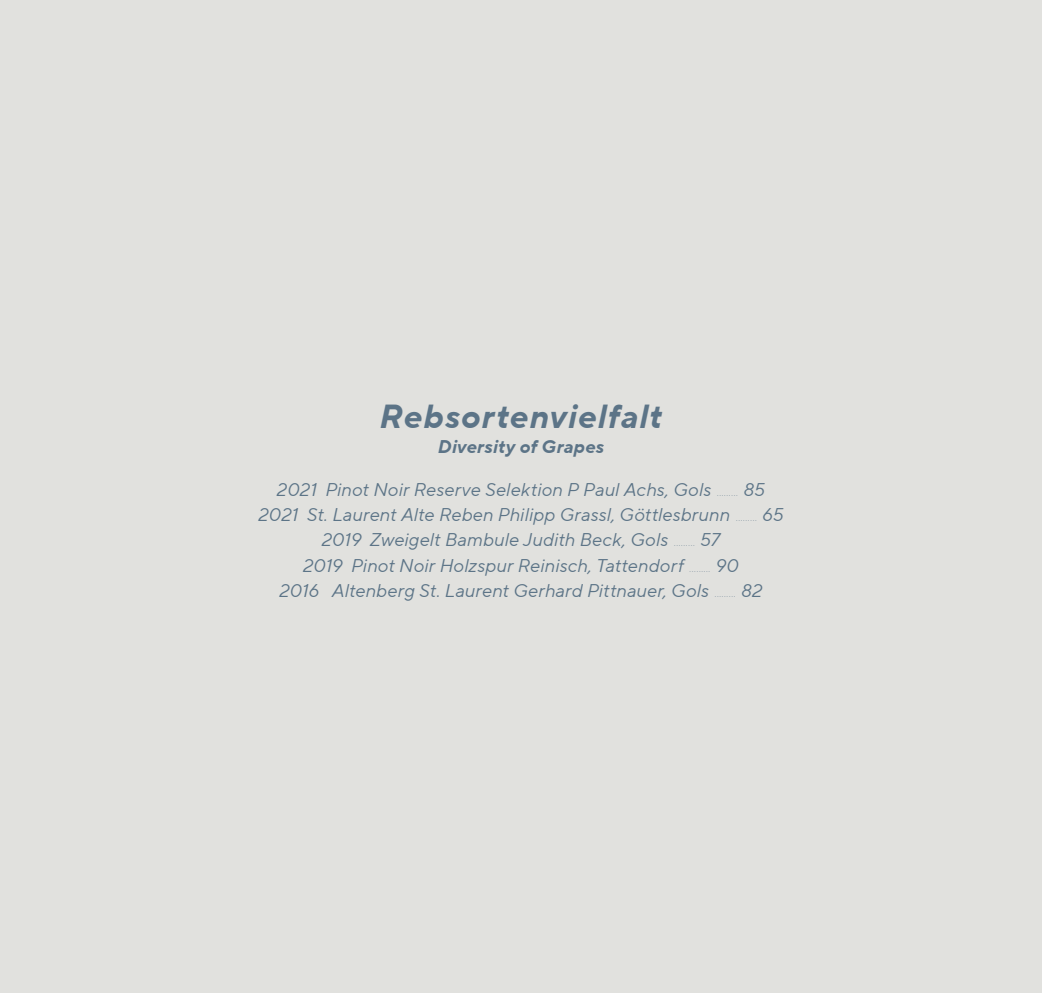
<style>
.page{position:relative;width:1042px;height:993px;background:#fff}
.page>*{position:absolute;margin:0;border:0;box-sizing:border-box;transform-origin:0 0}
.t1{font:italic 700 33.25px "TT Norms Pro";letter-spacing:.025em;color:#5c7487}
.t2{font:italic 18.38px/25.2px "TT Norms Pro";letter-spacing:.005em;color:#5c7487;text-align:center}
.t3{font:italic 700 18.38px "TT Norms Pro";letter-spacing:.01em;color:#5c7487}
.s1{font-weight:300;font-style:normal;font-size:10.5px}
</style>
<div class="page">
<div style="left:0;top:0;width:1042px;height:992px;background:#e1e1de"></div>
<h1 class="t1" style="left:379px;top:391px;width:284px">Rebsortenvielfalt</h1>
<p class="t3" style="left:438px;top:433px;width:168px">Diversity of Grapes</p>
<p class="t2" style="left:258px;top:476px;width:526px">2021 Pinot Noir Reserve Selektion P Paul Achs, Gols <span class="s1">.........</span> 85<br>2021 St. Laurent Alte Reben Philipp Grassl, Göttlesbrunn <span class="s1">.........</span> 65<br>2019 Zweigelt Bambule Judith Beck, Gols <span class="s1">.........</span> 57<br>2019 Pinot Noir Holzspur Reinisch, Tattendorf <span class="s1">.........</span> 90<br>2016 Altenberg St. Laurent Gerhard Pittnauer, Gols <span class="s1">.........</span> 82</p>
</div>
